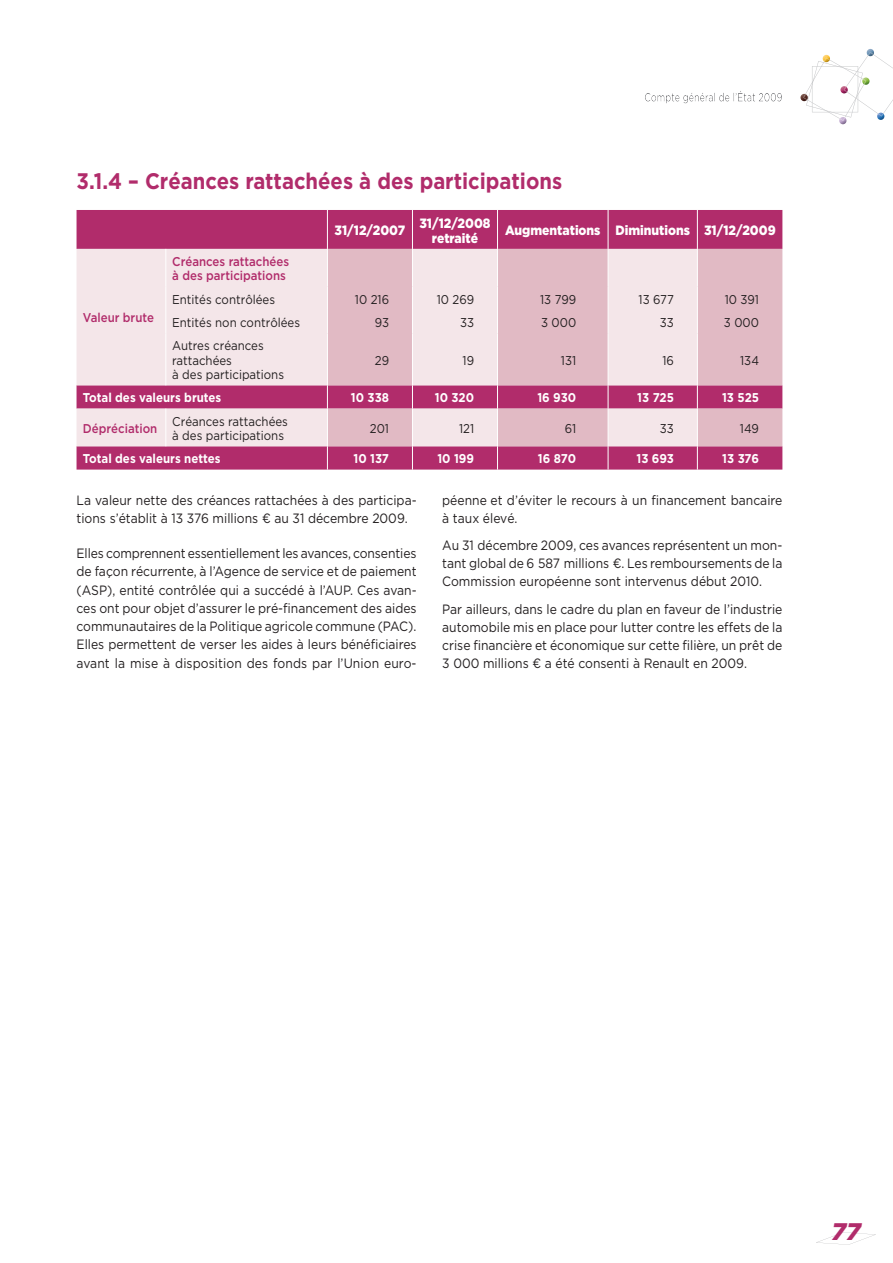
<style>
.page{position:relative;width:893px;height:1263px;background:#fff}
.page>*{position:absolute;margin:0;border:0;box-sizing:border-box;transform-origin:0 0}
.t1{font:italic 900 24px "Gotham";color:#b12c6b}
.t2{font:700 22.5px "Gotham";color:#b12c6b;scale:.9 1}
.t3{font:13.5px/18.3px "Gotham";color:#231f20;text-align:justify;scale:.9 1}
.t4{font:900 13.5px/15px "Gotham";color:#fff;text-align:center;scale:.9 1}
.t5{font:12.75px/14.2px "Gotham";color:#231f20;scale:.9 1}
.t6{font:700 12.75px "Gotham";color:#fff;scale:.9 1}
.t7{font:500 12.75px/14.2px "Gotham";color:#b12c6b;scale:.9 1}
</style>
<div class="page">
<svg style="left:816px;top:1232px;width:60px;height:13px"></svg>
<img style="left:645px;top:91px;width:137px;height:12px">
<svg style="left:800px;top:49px;width:93px;height:75px"></svg>
<div style="left:77px;top:210px;width:705px;height:260px;background:#b12c6b"></div>
<svg style="left:77px;top:249px;width:250px;height:197px;background:#ecd0da"></svg>
<svg style="left:328px;top:249px;width:454px;height:197px;background:#e1b8c6"></svg>
<hr style="left:327px;top:210px;width:1px;height:39px;background:#fff">
<hr style="left:412px;top:210px;width:1px;height:39px;background:#fff">
<hr style="left:497px;top:210px;width:1px;height:39px;background:#fff">
<hr style="left:608px;top:210px;width:1px;height:39px;background:#fff">
<hr style="left:697px;top:210px;width:1px;height:39px;background:#fff">
<hr style="left:327px;top:249px;width:1px;height:38px;background:#fff">
<hr style="left:412px;top:249px;width:1px;height:38px;background:#fff">
<hr style="left:497px;top:249px;width:1px;height:38px;background:#fff">
<hr style="left:608px;top:249px;width:1px;height:38px;background:#fff">
<hr style="left:697px;top:249px;width:1px;height:38px;background:#fff">
<svg style="left:327px;top:287px;width:1px;height:46px"></svg>
<svg style="left:412px;top:287px;width:1px;height:46px"></svg>
<svg style="left:497px;top:287px;width:1px;height:46px"></svg>
<svg style="left:608px;top:287px;width:1px;height:46px"></svg>
<svg style="left:697px;top:287px;width:1px;height:46px"></svg>
<hr style="left:327px;top:333px;width:1px;height:52px;background:#fff">
<hr style="left:412px;top:333px;width:1px;height:52px;background:#fff">
<hr style="left:497px;top:333px;width:1px;height:52px;background:#fff">
<hr style="left:608px;top:333px;width:1px;height:52px;background:#fff">
<hr style="left:697px;top:333px;width:1px;height:52px;background:#fff">
<svg style="left:412px;top:385px;width:1px;height:24px"></svg>
<svg style="left:497px;top:385px;width:1px;height:24px"></svg>
<svg style="left:608px;top:385px;width:1px;height:24px"></svg>
<svg style="left:697px;top:385px;width:1px;height:24px"></svg>
<hr style="left:165px;top:409px;width:1px;height:37px;background:#fff">
<hr style="left:327px;top:409px;width:1px;height:37px;background:#fff">
<hr style="left:412px;top:409px;width:1px;height:37px;background:#fff">
<hr style="left:497px;top:409px;width:1px;height:37px;background:#fff">
<hr style="left:608px;top:409px;width:1px;height:37px;background:#fff">
<hr style="left:697px;top:409px;width:1px;height:37px;background:#fff">
<svg style="left:412px;top:446px;width:1px;height:24px"></svg>
<svg style="left:497px;top:446px;width:1px;height:24px"></svg>
<svg style="left:608px;top:446px;width:1px;height:24px"></svg>
<svg style="left:697px;top:446px;width:1px;height:24px"></svg>
<svg style="left:327px;top:385px;width:1px;height:24px"></svg>
<svg style="left:327px;top:446px;width:1px;height:24px"></svg>
<hr style="left:165px;top:249px;width:1px;height:38px;background:#fff">
<svg style="left:165px;top:287px;width:1px;height:46px"></svg>
<hr style="left:165px;top:333px;width:1px;height:52px;background:#fff">
<h2 class="t2" style="left:77px;top:168px;width:541px">3.1.4 – Créances rattachées à des participations</h2>
<p class="t4" style="left:335px;top:222px;width:80px">31/12/2007</p>
<p class="t4" style="left:419px;top:215px;width:81px">31/12/2008 retraité</p>
<p class="t4" style="left:505px;top:222px;width:302px">Augmentations Diminutions 31/12/2009</p>
<p class="t7" style="left:83px;top:310px;width:80px">Valeur brute</p>
<p class="t7" style="left:172px;top:254px;width:132px">Créances rattachées à des participations</p>
<p class="t5" style="left:172px;top:292px;width:116px">Entités contrôlées</p>
<p class="t5" style="left:355px;top:292px;width:39px">10 216</p>
<p class="t5" style="left:437px;top:292px;width:43px">10 269</p>
<p class="t5" style="left:540px;top:292px;width:42px">13 799</p>
<p class="t5" style="left:639px;top:292px;width:41px">13 677</p>
<p class="t5" style="left:725px;top:292px;width:40px">10 391</p>
<p class="t5" style="left:172px;top:315px;width:144px">Entités non contrôlées</p>
<p class="t5" style="left:375px;top:315px;width:17px">93</p>
<p class="t5" style="left:460px;top:315px;width:17px">33</p>
<p class="t5" style="left:541px;top:315px;width:40px">3 000</p>
<p class="t5" style="left:660px;top:315px;width:17px">33</p>
<p class="t5" style="left:724px;top:315px;width:40px">3 000</p>
<p class="t5" style="left:172px;top:339px;width:126px">Autres créances rattachées<br>à des participations</p>
<p class="t5" style="left:375px;top:353px;width:17px">29</p>
<p class="t5" style="left:463px;top:353px;width:14px">19</p>
<p class="t5" style="left:561px;top:353px;width:18px">131</p>
<p class="t5" style="left:662px;top:353px;width:14px">16</p>
<p class="t5" style="left:740px;top:353px;width:22px">134</p>
<p class="t6" style="left:83px;top:390px;width:155px">Total des valeurs brutes</p>
<p class="t6" style="left:351px;top:390px;width:44px">10 338</p>
<p class="t6" style="left:435px;top:390px;width:45px">10 320</p>
<p class="t6" style="left:537px;top:390px;width:45px">16 930</p>
<p class="t6" style="left:637px;top:390px;width:42px">13 725</p>
<p class="t6" style="left:722px;top:390px;width:43px">13 525</p>
<p class="t7" style="left:83px;top:421px;width:84px">Dépréciation</p>
<p class="t5" style="left:172px;top:414px;width:130px">Créances rattachées à des participations</p>
<p class="t5" style="left:370px;top:421px;width:23px">201</p>
<p class="t5" style="left:459px;top:421px;width:18px">121</p>
<p class="t5" style="left:565px;top:421px;width:14px">61</p>
<p class="t5" style="left:660px;top:421px;width:17px">33</p>
<p class="t5" style="left:740px;top:421px;width:23px">149</p>
<p class="t6" style="left:83px;top:451px;width:154px">Total des valeurs nettes</p>
<p class="t6" style="left:354px;top:451px;width:41px">10 137</p>
<p class="t6" style="left:437px;top:451px;width:42px">10 199</p>
<p class="t6" style="left:538px;top:451px;width:44px">16 870</p>
<p class="t6" style="left:636px;top:451px;width:43px">13 693</p>
<p class="t6" style="left:722px;top:451px;width:42px">13 376</p>
<p class="t3" style="left:77px;top:490px;width:379px">La valeur nette des créances rattachées à des participa&shy;tions s’établit à 13 376 millions ¤ au 31 décembre 2009.</p>
<p class="t3" style="left:77px;top:544px;width:379px">Elles comprennent essentiellement les avances, consenties de façon récurrente, à l’Agence de service et de paiement (ASP), entité contrôlée qui a succédé à l’AUP. Ces avan&shy;ces ont pour objet d’assurer le pré-financement des aides communautaires de la Politique agricole commune (PAC).<br>Elles permettent de verser les aides à leurs bénéficiaires avant la mise à disposition des fonds par l’Union euro-</p>
<p class="t3" style="left:442px;top:490px;width:379px">péenne et d’éviter le recours à un financement bancaire à taux élevé.</p>
<p class="t3" style="left:442px;top:536px;width:380px">Au 31 décembre 2009, ces avances représentent un mon&shy;tant global de 6 587 millions ¤. Les remboursements de la Commission européenne sont intervenus début 2010.</p>
<p class="t3" style="left:442px;top:600px;width:379px">Par ailleurs, dans le cadre du plan en faveur de l’industrie automobile mis en place pour lutter contre les effets de la crise financière et économique sur cette filière, un prêt de 3 000 millions ¤ a été consenti à Renault en 2009.</p>
<h1 class="t1" style="left:830px;top:1218px;width:36px">77</h1>
</div>
